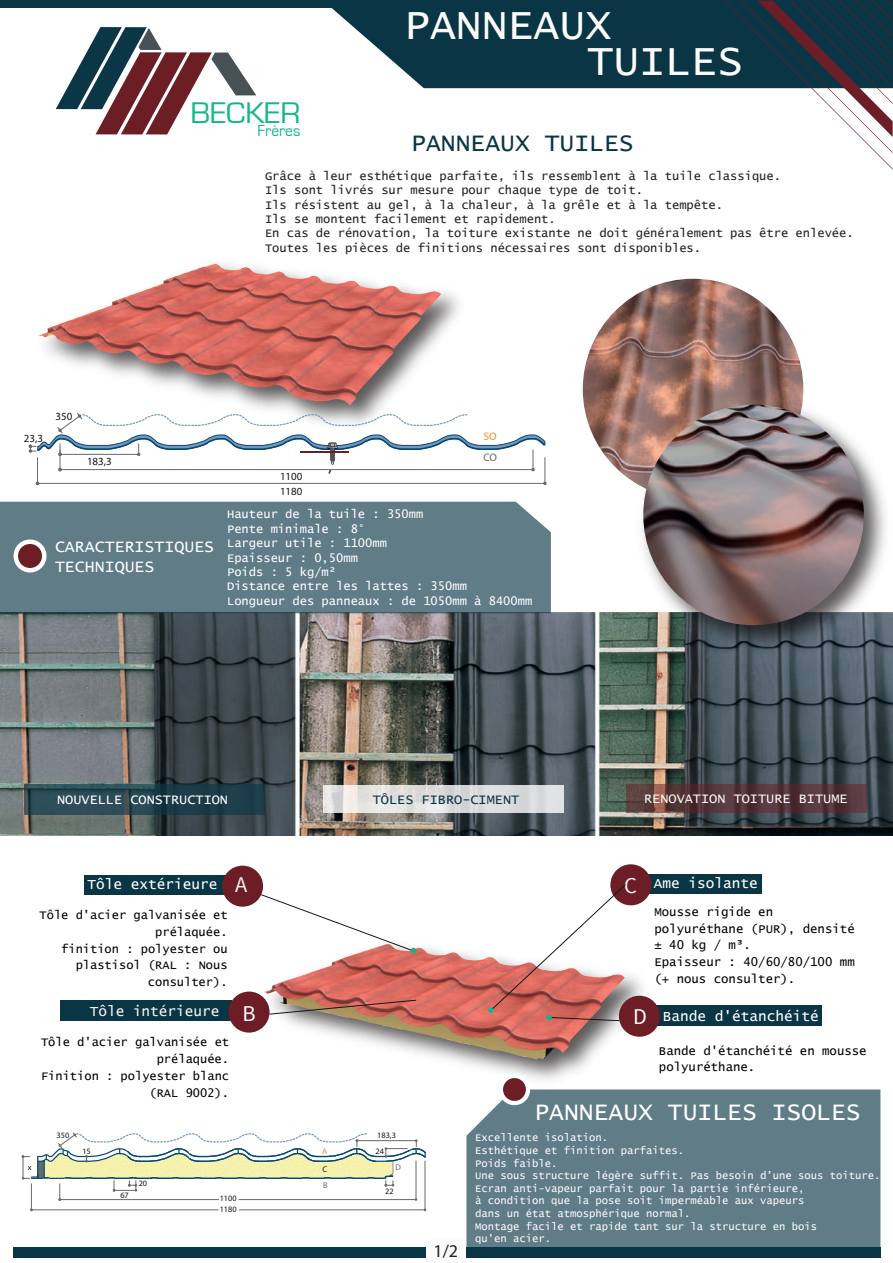
<style>
.page{position:relative;width:893px;height:1263px;background:#fff}
.page>*{position:absolute;margin:0;border:0;box-sizing:border-box;transform-origin:0 0}
.t1{font:43.05px "Lucida Console";color:#fbfbfc}
.t2{font:30.75px "Eurostile";color:#13b68c;scale:1.04 1}
.t3{font:24.6px "Lucida Console";color:#fff}
.t4{font:24.6px "Lucida Console";color:#093544}
.t5{font:22.5px "Source Sans Pro";color:#fff}
.t6{font:22.5px "Source Sans Pro";color:#efedec}
.t7{font:22.5px "Source Sans Pro";color:#f7f5f4}
.t8{font:18px "Myriad Pro";color:#231f20}
.t9{font:16.5px/19.8px "Lucida Console";color:#fff}
.t10{font:16.35px "Eurostile";color:#13b68c;scale:.94 1}
.t11{font:14.4px "Lucida Console";color:#fff}
.t12{font:14.4px "Lucida Console";color:#f4f4f3}
.t13{font:13.5px "Lucida Console";color:#f7f8f7}
.t14{font:13.5px "Lucida Console";color:#fff}
.t15{font:13.5px "Lucida Console";color:#0a3646}
.t16{font:12.3px/16.8px "Lucida Console";color:#000003}
.t17{font:12.3px/16.8px "Lucida Console";color:#000002}
.t18{font:12px/14.4px "Lucida Console";color:#231f20}
.t19{font:12px/14.4px "Lucida Console";color:#fff}
.t20{font:12px/16.8px "Lucida Console";color:#000002;text-align:right}
.t21{font:10.95px "Myriad Pro";color:#111416}
.t22{font:10.95px "Myriad Pro";color:#f68924}
.t23{font:10.95px "Myriad Pro";color:#67696a}
.t24{font:10.5px/12.6px "Lucida Console";color:#fbfbfc}
.t25{font:8.25px "Myriad Pro";color:#111416}
.t26{font:8.25px "Myriad Pro";color:#67696a}
.t27{font:8.25px "Myriad Pro";color:#f68924}
</style>
<div class="page">
<div style="left:466px;top:1089px;width:414px;height:158px;background:#607c87"></div>
<svg style="left:322px;top:0;width:571px;height:88px;background:#274e5b"></svg>
<svg style="left:56px;top:27px;width:200px;height:107px"></svg>
<div style="left:0;top:0;width:350px;height:7px;background:#093544"></div>
<svg style="left:724px;top:1px;width:169px;height:169px"></svg>
<div style="left:13px;top:1247px;width:867px;height:10px;background:#093544"></div>
<div style="left:427px;top:1239px;width:39px;height:23px;background:#fbfbfc"></div>
<img style="left:28px;top:263px;width:431px;height:223px">
<img style="left:91px;top:263px;width:123px;height:49px">
<svg style="left:29px;top:412px;width:518px;height:73px"></svg>
<img style="left:0;top:613px;width:892px;height:223px">
<img style="left:250px;top:901px;width:410px;height:222px">
<img style="left:263px;top:943px;width:362px;height:116px">
<img style="left:583px;top:279px;width:220px;height:220px;border-radius:110px">
<img style="left:580px;top:391px;width:313px;height:268px">
<img style="left:643px;top:405px;width:221px;height:220px;border-radius:110px">
<hr style="left:300px;top:451px;width:49px;height:1px;background:#6d1e23">
<svg style="left:627px;top:784px;width:240px;height:29px;background:#58383b"></svg>
<svg style="left:324px;top:785px;width:240px;height:28px;background:#dedede"></svg>
<svg style="left:25px;top:784px;width:240px;height:30px;background:#24434e"></svg>
<div style="left:0;top:502px;width:551px;height:111px;background:#607c87"></div>
<div style="left:61px;top:1000px;width:171px;height:21px;background:#093544"></div>
<div style="left:84px;top:875px;width:142px;height:20px;background:#093544"></div>
<div style="left:647px;top:874px;width:115px;height:20px;background:#093544"></div>
<div style="left:656px;top:1005px;width:166px;height:21px;background:#093544"></div>
<div style="left:222px;top:866px;width:41px;height:41px;background:#6c1d26;border-radius:50%"></div>
<div style="left:228px;top:991px;width:42px;height:41px;background:#6c1d26;border-radius:50%"></div>
<div style="left:610px;top:864px;width:41px;height:41px;background:#6c1d26;border-radius:50%"></div>
<div style="left:619px;top:996px;width:41px;height:41px;background:#6c1d26;border-radius:50%"></div>
<svg style="left:269px;top:1000px;width:148px;height:14px;background:#af7868"></svg>
<svg style="left:261px;top:894px;width:155px;height:59px"></svg>
<svg style="left:488px;top:884px;width:138px;height:137px"></svg>
<svg style="left:11px;top:537px;width:38px;height:38px"></svg>
<svg style="left:22px;top:1132px;width:405px;height:80px"></svg>
<svg style="left:496px;top:1071px;width:36px;height:36px"></svg>
<h1 class="t1" style="left:404px;top:5px;width:209px">PANNEAUX</h1>
<h2 class="t2" style="left:191px;top:96px;width:107px">BECKER</h2>
<h3 class="t10" style="left:258px;top:122px;width:47px">Frères</h3>
<h1 class="t1" style="left:588px;top:41px;width:157px">TUILES</h1>
<h3 class="t4" style="left:411px;top:131px;width:224px">PANNEAUX TUILES</h3>
<p class="t18" style="left:265px;top:169px;width:590px">Grâce à leur esthétique parfaite, ils ressemblent à la tuile classique.<br>Ils sont livrés sur mesure pour chaque type de toit.<br>Ils résistent au gel, à la chaleur, à la grêle et à la tempête.<br>Ils se montent facilement et rapidement.<br>En cas de rénovation, la toiture existante ne doit généralement pas être enlevée.<br>Toutes les pièces de finitions nécessaires sont disponibles.</p>
<p class="t21" style="left:24px;top:432px;width:21px">23,3</p>
<p class="t21" style="left:55px;top:410px;width:18px">350</p>
<p class="t21" style="left:87px;top:455px;width:26px">183,3</p>
<h3 class="t9" style="left:55px;top:538px;width:161px">CARACTERISTIQUES<br>TECHNIQUES</h3>
<p class="t21" style="left:280px;top:469px;width:24px">1100</p>
<p class="t21" style="left:280px;top:484px;width:24px">1180</p>
<p class="t22" style="left:484px;top:429px;width:14px">SO</p>
<p class="t23" style="left:483px;top:450px;width:15px">CO</p>
<p class="t19" style="left:227px;top:508px;width:307px">Hauteur de la tuile : 350mm<br>Pente minimale : 8°<br>Largeur utile : 1100mm<br>Epaisseur : 0,50mm<br>Poids : 5 kg/m²<br>Distance entre les lattes : 350mm<br>Longueur des panneaux : de 1050mm à 8400mm</p>
<p class="t14" style="left:57px;top:794px;width:172px">NOUVELLE CONSTRUCTION</p>
<p class="t15" style="left:373px;top:793px;width:148px">TÔLES FIBRO-CIMENT</p>
<p class="t13" style="left:644px;top:792px;width:205px">RENOVATION TOITURE BITUME</p>
<p class="t11" style="left:88px;top:878px;width:131px">Tôle extérieure</p>
<p class="t11" style="left:654px;top:877px;width:105px">Ame isolante</p>
<h3 class="t6" style="left:235px;top:871px;width:14px">A</h3>
<h3 class="t7" style="left:624px;top:871px;width:14px">C</h3>
<p class="t20" style="left:40px;top:907px;width:190px">Tôle d'acier galvanisée et prélaquée.<br>finition : polyester ou plastisol (RAL : Nous consulter).</p>
<p class="t12" style="left:90px;top:1004px;width:131px">Tôle intérieure</p>
<p class="t20" style="left:41px;top:1034px;width:190px">Tôle d'acier galvanisée et prélaquée.<br>Finition : polyester blanc (RAL 9002).</p>
<h3 class="t5" style="left:243px;top:999px;width:15px">B</h3>
<p class="t25" style="left:28px;top:1162px;width:5px">x</p>
<p class="t25" style="left:57px;top:1130px;width:14px">350</p>
<p class="t25" style="left:82px;top:1146px;width:10px">15</p>
<p class="t25" style="left:120px;top:1190px;width:10px">67</p>
<p class="t25" style="left:139px;top:1178px;width:10px">20</p>
<p class="t25" style="left:220px;top:1193px;width:18px">1100</p>
<p class="t25" style="left:220px;top:1204px;width:18px">1180</p>
<p class="t25" style="left:377px;top:1130px;width:20px">183,3</p>
<p class="t27" style="left:322px;top:1146px;width:7px">A</p>
<p class="t26" style="left:323px;top:1180px;width:6px">B</p>
<p class="t25" style="left:375px;top:1146px;width:10px">24</p>
<p class="t25" style="left:322px;top:1164px;width:6px">C</p>
<p class="t26" style="left:395px;top:1162px;width:7px">D</p>
<p class="t25" style="left:385px;top:1186px;width:10px">22</p>
<h3 class="t8" style="left:434px;top:1240px;width:26px">1/2</h3>
<p class="t16" style="left:654px;top:904px;width:202px">Mousse rigide en polyuréthane (PUR), densité ± 40 kg / m³.<br>Epaisseur : 40/60/80/100 mm (+ nous consulter).</p>
<h3 class="t5" style="left:633px;top:1003px;width:15px">D</h3>
<p class="t11" style="left:663px;top:1009px;width:157px">Bande d'étanchéité</p>
<p class="t17" style="left:659px;top:1042px;width:209px">Bande d'étanchéité en mousse polyuréthane.</p>
<h3 class="t3" style="left:534px;top:1100px;width:328px">PANNEAUX TUILES ISOLES</h3>
<p class="t24" style="left:475px;top:1132px;width:407px">Excellente isolation.<br>Esthétique et finition parfaites.<br>Poids faible.<br>Une sous structure légère suffit. Pas besoin d’une sous toiture.<br>Ecran anti-vapeur parfait pour la partie inférieure,<br>à condition que la pose soit imperméable aux vapeurs<br>dans un état atmosphérique normal.<br>Montage facile et rapide tant sur la structure en bois<br>qu'en acier.</p>
</div>
